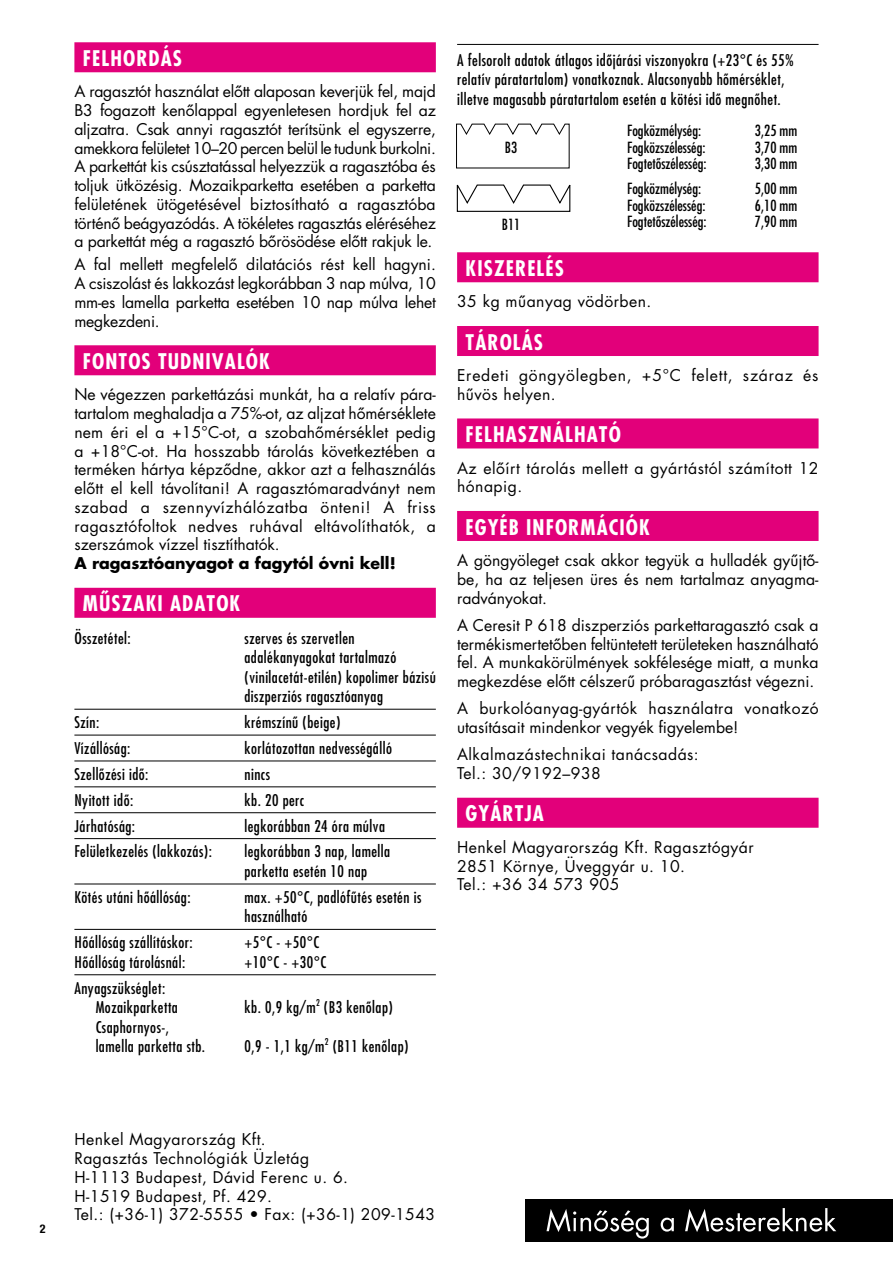
<style>
.page{position:relative;width:893px;height:1263px;background:#fff}
.page>*{position:absolute;margin:0;border:0;box-sizing:border-box;transform-origin:0 0}
.t1{font:700 21px "Futura H Condensed";letter-spacing:.05em;color:#fff}
.t2{font:15.75px/18.8px "Futura H Book";letter-spacing:.03em;color:#000}
.t3{font:15.75px/19.5px "Futura H Condensed";letter-spacing:.03em;color:#000}
.t4{font:15.75px/18.8px "Futura H Book";letter-spacing:.05em;color:#000}
.t5{font:15.75px "Futura H Bold";color:#000}
.t6{font:15px "Futura H Condensed";color:#000}
.t7{font:12px "MG Helv Neue Bold Con";color:#000}
</style>
<div class="page">
<div style="left:525px;top:1199px;width:368px;height:43px;background:#000"></div>
<svg style="left:546px;top:1209px;width:103px;height:29px"></svg>
<svg style="left:661px;top:1218px;width:13px;height:13px"></svg>
<svg style="left:685px;top:1208px;width:151px;height:24px"></svg>
<svg style="left:456px;top:184px;width:115px;height:28px"></svg>
<svg style="left:456px;top:123px;width:114px;height:46px"></svg>
<div style="left:74px;top:42px;width:362px;height:30px;background:#e2007a"></div>
<div style="left:74px;top:345px;width:362px;height:30px;background:#e2007a"></div>
<div style="left:74px;top:588px;width:362px;height:30px;background:#e2007a"></div>
<hr style="left:74px;top:709px;width:362px;height:1px;background:#000">
<hr style="left:74px;top:735px;width:362px;height:1px;background:#000">
<hr style="left:74px;top:761px;width:362px;height:1px;background:#000">
<hr style="left:74px;top:786px;width:362px;height:1px;background:#000">
<hr style="left:74px;top:812px;width:362px;height:1px;background:#000">
<hr style="left:74px;top:838px;width:362px;height:1px;background:#000">
<hr style="left:74px;top:884px;width:362px;height:1px;background:#000">
<hr style="left:74px;top:929px;width:362px;height:1px;background:#000">
<hr style="left:74px;top:974px;width:362px;height:1px;background:#000">
<hr style="left:457px;top:44px;width:362px;height:1px;background:#000">
<div style="left:457px;top:252px;width:362px;height:30px;background:#e2007a"></div>
<div style="left:457px;top:326px;width:362px;height:30px;background:#e2007a"></div>
<div style="left:457px;top:418px;width:362px;height:30px;background:#e2007a"></div>
<div style="left:457px;top:511px;width:362px;height:30px;background:#e2007a"></div>
<div style="left:457px;top:798px;width:362px;height:30px;background:#e2007a"></div>
<h1 class="t1" style="left:83px;top:45px;width:101px">FELHORDÁS</h1>
<p class="t2" style="left:74px;top:82px;width:363px;text-align:justify">A ragasztót használat elôtt alaposan keverjük fel, majd B3 fogazott kenôlappal egyenletesen hordjuk fel az aljzatra. Csak annyi ragasztót terítsünk el egyszerre, amekkora felületet 10–20 percen belül le tudunk burkolni.<br>A parkettát kis csúsztatással helyezzük a ragasztóba és toljuk ütközésig. Mozaikparketta esetében a parketta felületének ütögetésével biztosítható a ragasztóba történô beágyazódás. A tökéletes ragasztás eléréséhez a parkettát még a ragasztó bôrösödése elôtt rakjuk le.</p>
<p class="t2" style="left:74px;top:255px;width:363px;text-align:justify">A fal mellett megfelelô dilatációs rést kell hagyni.<br>A csiszolást és lakkozást legkorábban 3 nap múlva, 10 mm-es lamella parketta esetében 10 nap múlva lehet megkezdeni.</p>
<h1 class="t1" style="left:83px;top:348px;width:189px">FONTOS TUDNIVALÓK</h1>
<p class="t2" style="left:74px;top:385px;width:363px;text-align:justify">Ne végezzen parkettázási munkát, ha a relatív pára&shy;tartalom meghaladja a 75%-ot, az aljzat hômérséklete nem éri el a +15°C-ot, a szobahômérséklet pedig a +18°C-ot. Ha hosszabb tárolás következtében a terméken hártya képzôdne, akkor azt a felhasználás elôtt el kell távolítani! A ragasztómaradványt nem szabad a szennyvízhálózatba önteni! A friss ragasztófoltok nedves ruhával eltávolíthatók, a szerszámok vízzel tisztíthatók.</p>
<p class="t5" style="left:74px;top:552px;width:323px">A ragasztóanyagot a fagytól óvni kell!</p>
<h1 class="t1" style="left:83px;top:590px;width:159px">MÛSZAKI ADATOK</h1>
<p class="t3" style="left:74px;top:628px;width:58px">Összetétel:</p>
<p class="t3" style="left:244px;top:628px;width:193px">szerves és szervetlen adalékanyagokat tartalmazó (vinilacetát-etilén) kopolimer bázisú diszperziós ragasztóanyag</p>
<p class="t3" style="left:74px;top:712px;width:26px">Szín:</p>
<p class="t3" style="left:244px;top:712px;width:97px">krémszínû (beige)</p>
<p class="t3" style="left:74px;top:738px;width:58px">Vízállóság:</p>
<p class="t3" style="left:244px;top:738px;width:149px">korlátozottan nedvességálló</p>
<p class="t3" style="left:74px;top:764px;width:76px">Szellôzési idô:</p>
<p class="t3" style="left:244px;top:764px;width:27px">nincs</p>
<p class="t3" style="left:74px;top:790px;width:60px">Nyitott idô:</p>
<p class="t3" style="left:244px;top:790px;width:61px">kb. 20 perc</p>
<p class="t3" style="left:74px;top:816px;width:62px">Járhatóság:</p>
<p class="t3" style="left:244px;top:816px;width:142px">legkorábban 24 óra múlva</p>
<p class="t3" style="left:74px;top:841px;width:139px">Felületkezelés (lakkozás):</p>
<p class="t3" style="left:244px;top:841px;width:147px">legkorábban 3 nap, lamella parketta esetén 10 nap</p>
<p class="t3" style="left:74px;top:887px;width:118px">Kötés utáni hôállóság:</p>
<p class="t3" style="left:244px;top:887px;width:178px">max. +50°C, padlófûtés esetén is használható</p>
<p class="t3" style="left:74px;top:932px;width:120px">Hôállóság szállításkor:</p>
<p class="t3" style="left:244px;top:932px;width:76px">+5°C - +50°C</p>
<p class="t3" style="left:74px;top:952px;width:112px">Hôállóság tárolásnál:</p>
<p class="t3" style="left:244px;top:952px;width:83px">+10°C - +30°C</p>
<p class="t3" style="left:96px;top:978px;width:84px;text-indent:-21px">Anyagszükséglet:<br>Mozaikparketta</p>
<p class="t3" style="left:244px;top:997px;width:150px">kb. 0,9 kg/m<sup>2</sup> (B3 kenôlap)</p>
<p class="t3" style="left:96px;top:1017px;width:111px">Csaphornyos-, lamella parketta stb.</p>
<p class="t3" style="left:245px;top:1036px;width:165px">0,9 - 1,1 kg/m<sup>2</sup> (B11 kenôlap)</p>
<p class="t3" style="left:457px;top:50px;width:338px">A felsorolt adatok átlagos idôjárási viszonyokra (+23°C és 55% relatív páratartalom) vonatkoznak. Alacsonyabb hômérséklet, illetve magasabb páratartalom esetén a kötési idô megnôhet.</p>
<p class="t6" style="left:627px;top:121px;width:75px">Fogközmélység:</p>
<p class="t6" style="left:755px;top:121px;width:44px">3,25 mm</p>
<p class="t6" style="left:505px;top:138px;width:14px">B3</p>
<p class="t6" style="left:627px;top:138px;width:80px">Fogközszélesség:</p>
<p class="t6" style="left:755px;top:138px;width:44px">3,70 mm</p>
<p class="t6" style="left:627px;top:154px;width:81px">Fogtetôszélesség:</p>
<p class="t6" style="left:755px;top:154px;width:44px">3,30 mm</p>
<p class="t6" style="left:627px;top:179px;width:75px">Fogközmélység:</p>
<p class="t6" style="left:755px;top:179px;width:44px">5,00 mm</p>
<p class="t6" style="left:502px;top:215px;width:20px">B11</p>
<p class="t6" style="left:627px;top:196px;width:80px">Fogközszélesség:</p>
<p class="t6" style="left:755px;top:196px;width:44px">6,10 mm</p>
<p class="t6" style="left:627px;top:212px;width:81px">Fogtetôszélesség:</p>
<p class="t6" style="left:755px;top:212px;width:44px">7,90 mm</p>
<h1 class="t1" style="left:466px;top:255px;width:100px">KISZERELÉS</h1>
<p class="t2" style="left:457px;top:292px;width:196px">35 kg mûanyag vödörben.</p>
<h1 class="t1" style="left:466px;top:328px;width:79px">TÁROLÁS</h1>
<p class="t4" style="left:457px;top:366px;width:363px">Eredeti göngyölegben, +5°C felett, száraz és hûvös helyen.</p>
<h1 class="t1" style="left:466px;top:421px;width:157px">FELHASZNÁLHATÓ</h1>
<p class="t2" style="left:457px;top:458px;width:363px">Az elôírt tárolás mellett a gyártástól számított 12 hónapig.</p>
<h1 class="t1" style="left:466px;top:513px;width:186px">EGYÉB INFORMÁCIÓK</h1>
<p class="t2" style="left:457px;top:551px;width:363px;text-align:justify">A göngyöleget csak akkor tegyük a hulladék gyûjtô&shy;be, ha az teljesen üres és nem tartalmaz anyagma&shy;radványokat.</p>
<p class="t2" style="left:457px;top:615px;width:363px;text-align:justify">A Ceresit P 618 diszperziós parkettaragasztó csak a termékismertetôben feltüntetett területeken használható fel. A munkakörülmények sokfélesége miatt, a munka megkezdése elôtt célszerû próbaragasztást végezni.</p>
<p class="t2" style="left:457px;top:699px;width:363px">A burkolóanyag-gyártók használatra vonatkozó utasításait mindenkor vegyék figyelembe!</p>
<p class="t2" style="left:457px;top:745px;width:243px">Alkalmazástechnikai tanácsadás:<br>Tel.: 30/9192–938</p>
<h1 class="t1" style="left:466px;top:800px;width:80px">GYÁRTJA</h1>
<p class="t2" style="left:457px;top:837px;width:298px">Henkel Magyarország Kft. Ragasztógyár<br>2851 Környe, Üveggyár u. 10.<br>Tel.: +36 34 573 905</p>
<p class="t7" style="left:40px;top:1222px;width:7px">2</p>
<p class="t2" style="left:74px;top:1130px;width:362px">Henkel Magyarország Kft.<br>Ragasztás Technológiák Üzletág<br>H-1113 Budapest, Dávid Ferenc u. 6.<br>H-1519 Budapest, Pf. 429.<br>Tel.: (+36-1) 372-5555 • Fax: (+36-1) 209-1543</p>
</div>
